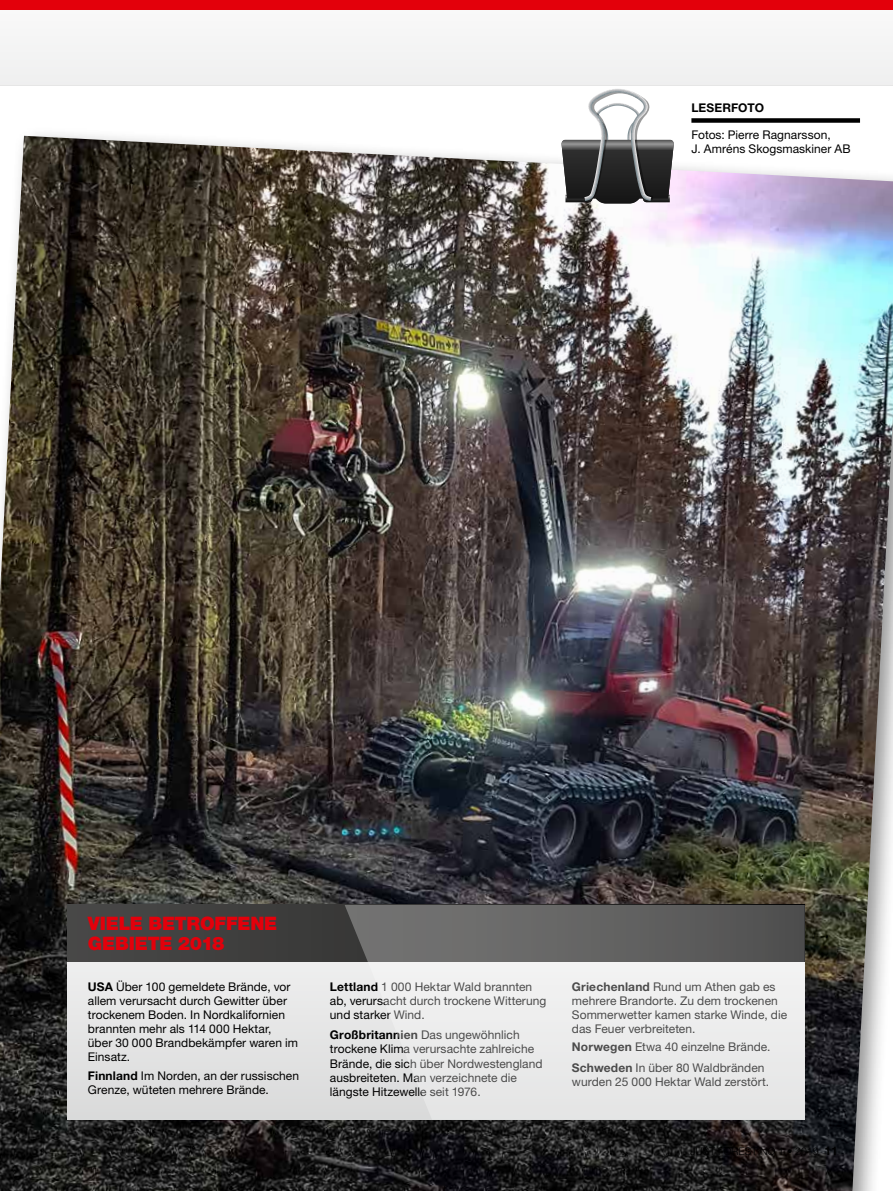
<style>
.page{position:relative;width:893px;height:1191px;background:#fff}
.page>*{position:absolute;margin:0;border:0;box-sizing:border-box;transform-origin:0 0}
.t1{font:900 18.6px/19.5px "Helvetica Neue LT Std";letter-spacing:-.015em;color:#e3000b}
.t2{font:12px/14.1px "Helvetica Neue LT Std";letter-spacing:.005em;color:#000}
.t3{font:700 12px "Helvetica Neue LT Std";letter-spacing:.005em;color:#000}
.t4{font:300 10.5px "Helvetica Neue LT Std";color:#000}
.s1{font-weight:700}
.s2{font-weight:700;font-size:12px}
</style>
<div class="page">
<div style="left:0;top:9px;width:893px;height:76px;background:#f4f4f4"></div>
<img style="left:0;top:136px;width:893px;height:1055px">
<svg style="left:561px;top:89px;width:113px;height:114px"></svg>
<div style="left:691px;top:118px;width:169px;height:5px;background:#000"></div>
<div style="left:67px;top:905px;width:738px;height:214px;background:#e4e4e4"></div>
<div style="left:67px;top:905px;width:738px;height:56px;background:#40403f"></div>
<svg style="left:345px;top:905px;width:460px;height:214px"></svg>
<div style="left:0;top:0;width:893px;height:9px;background:#e3000b"></div>
<p class="t3" style="left:691px;top:100px;width:74px">LESERFOTO</p>
<p class="t2" style="left:691px;top:127px;width:161px">Fotos: Pierre Ragnarsson,<br>J. Amréns Skogsmaskiner AB</p>
<h1 class="t1" style="left:88px;top:914px;width:191px">VIELE BETROFFENE<br>GEBIETE 2018</h1>
<p class="t2" style="left:88px;top:979px;width:212px"><span class="s1">USA</span> Über 100 gemeldete Brände, vor allem verursacht durch Gewitter über trockenem Boden. In Nordkalifornien brannten mehr als 114 000 Hektar, über 30 000 Brandbekämpfer waren im<br>Einsatz.</p>
<p class="t2" style="left:88px;top:1068px;width:213px"><span class="s1">Finnland</span> Im Norden, an der russischen<br>Grenze, wüteten mehrere Brände.</p>
<p class="t2" style="left:330px;top:979px;width:218px"><span class="s1">Lettland</span> 1 000 Hektar Wald brannten ab, verursacht durch trockene Witterung und starker Wind.</p>
<p class="t2" style="left:330px;top:1027px;width:214px"><span class="s1">Großbritannien</span> Das ungewöhnlich trockene Klima verursachte zahlreiche Brände, die sich über Nordwestengland ausbreiteten. Man verzeichnete die längste Hitzewelle seit 1976.</p>
<p class="t2" style="left:572px;top:979px;width:217px"><span class="s1">Griechenland</span> Rund um Athen gab es mehrere Brandorte. Zu dem trockenen Sommerwetter kamen starke Winde, die das Feuer verbreiteten.</p>
<p class="t2" style="left:572px;top:1036px;width:200px;line-height:20.4px"><span class="s1">Norwegen</span> Etwa 40 einzelne Brände.<br><span class="s1">Schweden</span> In über 80 Waldbränden</p>
<p class="t2" style="left:572px;top:1074px;width:199px">wurden 25 000 Hektar Wald zerstört.</p>
<p class="t4" style="left:690px;top:1144px;width:149px">JUST FOREST NO 1 • 2019 <span class="s2">11</span></p>
</div>
